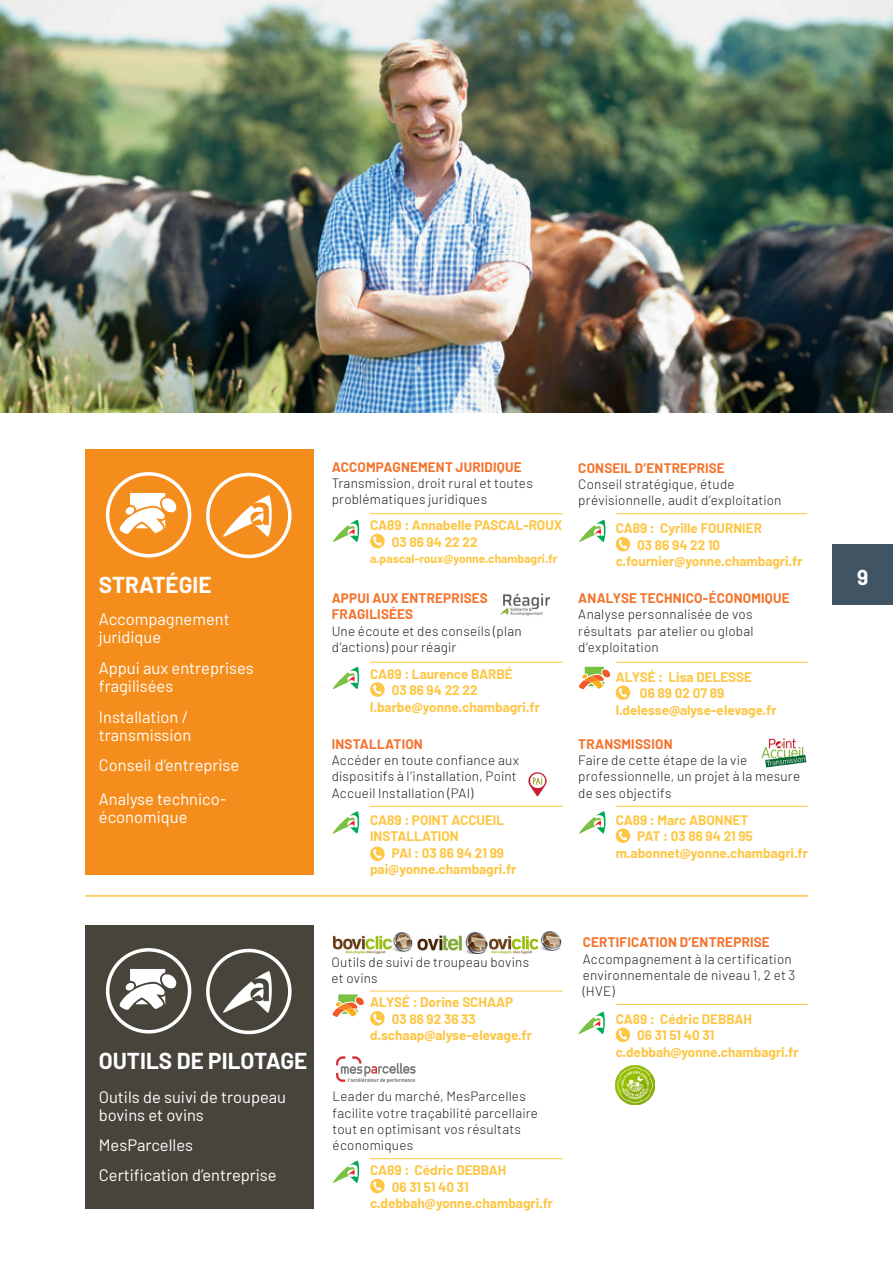
<style>
.page{position:relative;width:893px;height:1263px;background:#fff}
.page>*{position:absolute;margin:0;border:0;box-sizing:border-box;transform-origin:0 0}
.TITRAILLE_BIS{font:700 22.5px "Barlow";color:#fff}
.t1{font:700 21px "Barlow";color:#fff}
.BREVE{font:16.5px/18px "Barlow";color:#fff}
.BODY_COPY{font:300 13.5px/16.2px "Barlow";letter-spacing:.015em;color:#231f20}
.t2{font:700 13.5px "Barlow";color:#fdc645}
.BODY_COPY-2{font:700 13.5px/16.2px "Barlow";letter-spacing:.015em;color:#f3732c}
.t3{font:700 12px "Barlow";color:#fdc645}
</style>
<div class="page">
<div style="left:85px;top:449px;width:229px;height:426px;background:#f58d1c"></div>
<div style="left:85px;top:925px;width:229px;height:284px;background:#47453b"></div>
<div style="left:106px;top:472px;width:85px;height:85px;border:4px solid #fff;border-radius:50%"></div>
<div style="left:106px;top:948px;width:85px;height:85px;border:4px solid #fff;border-radius:50%"></div>
<svg style="left:119px;top:493px;width:58px;height:41px"></svg>
<svg style="left:119px;top:969px;width:58px;height:41px"></svg>
<div style="left:206px;top:473px;width:86px;height:85px;border:4px solid #fff;border-radius:50%"></div>
<img style="left:224px;top:496px;width:48px;height:41px">
<div style="left:206px;top:949px;width:86px;height:85px;border:4px solid #fff;border-radius:50%"></div>
<img style="left:224px;top:972px;width:48px;height:41px">
<svg style="left:370px;top:846px;width:15px;height:15px"></svg>
<hr style="left:370px;top:806px;width:192px;height:1px;background:#fdc645">
<svg style="left:616px;top:828px;width:14px;height:15px"></svg>
<hr style="left:615px;top:806px;width:192px;height:1px;background:#fdc645">
<svg style="left:616px;top:537px;width:14px;height:14px"></svg>
<hr style="left:615px;top:513px;width:192px;height:1px;background:#fdc645">
<svg style="left:616px;top:1027px;width:14px;height:15px"></svg>
<hr style="left:615px;top:1004px;width:193px;height:1px;background:#fdc645">
<svg style="left:370px;top:534px;width:15px;height:14px"></svg>
<hr style="left:370px;top:513px;width:192px;height:1px;background:#fdc645">
<svg style="left:370px;top:1011px;width:15px;height:14px"></svg>
<hr style="left:370px;top:991px;width:192px;height:1px;background:#fdc645">
<svg style="left:370px;top:682px;width:15px;height:15px"></svg>
<hr style="left:370px;top:662px;width:192px;height:1px;background:#fdc645">
<svg style="left:370px;top:1179px;width:15px;height:14px"></svg>
<hr style="left:370px;top:1158px;width:192px;height:1px;background:#fdc645">
<hr style="left:615px;top:662px;width:192px;height:1px;background:#fdc645">
<hr style="left:85px;top:895px;width:723px;height:2px;background:#fdc645">
<img style="left:0;top:0;width:893px;height:412px">
<svg style="left:333px;top:520px;width:26px;height:22px"></svg>
<svg style="left:333px;top:811px;width:26px;height:23px"></svg>
<svg style="left:579px;top:811px;width:26px;height:23px"></svg>
<svg style="left:333px;top:667px;width:26px;height:22px"></svg>
<svg style="left:579px;top:520px;width:26px;height:22px"></svg>
<svg style="left:578px;top:1012px;width:27px;height:22px"></svg>
<svg style="left:333px;top:1160px;width:26px;height:23px"></svg>
<svg style="left:579px;top:667px;width:51px;height:33px"></svg>
<svg style="left:333px;top:994px;width:31px;height:23px"></svg>
<img style="left:336px;top:1056px;width:80px;height:27px">
<img style="left:333px;top:932px;width:80px;height:21px">
<img style="left:761px;top:738px;width:46px;height:30px">
<img style="left:500px;top:593px;width:51px;height:23px">
<img style="left:528px;top:772px;width:19px;height:25px">
<img style="left:489px;top:936px;width:49px;height:17px">
<img style="left:540px;top:932px;width:22px;height:19px">
<img style="left:616px;top:1066px;width:39px;height:38px">
<div style="left:832px;top:544px;width:61px;height:61px;background:#415463"></div>
<img style="left:417px;top:932px;width:70px;height:22px">
<p class="TITRAILLE_BIS" style="left:99px;top:571px;width:114px">STRATÉGIE</p>
<p class="BREVE" style="left:99px;top:610px;width:132px">Accompagnement juridique</p>
<p class="BREVE" style="left:99px;top:658px;width:156px">Appui aux entreprises fragilisées</p>
<p class="BREVE" style="left:99px;top:707px;width:94px">Installation / transmission</p>
<p class="BREVE" style="left:99px;top:756px;width:142px">Conseil d’entreprise</p>
<p class="BREVE" style="left:99px;top:789px;width:129px">Analyse technico&shy;économique</p>
<p class="TITRAILLE_BIS" style="left:99px;top:1047px;width:210px">OUTILS DE PILOTAGE</p>
<p class="BREVE" style="left:99px;top:1087px;width:189px">Outils de suivi de troupeau bovins et ovins</p>
<p class="BREVE" style="left:99px;top:1135px;width:96px">MesParcelles</p>
<p class="BREVE" style="left:99px;top:1166px;width:179px">Certification d’entreprise</p>
<p class="BODY_COPY-2" style="left:332px;top:459px;width:192px">ACCOMPAGNEMENT JURIDIQUE</p>
<p class="BODY_COPY" style="left:332px;top:475px;width:203px">Transmission, droit rural et toutes problématiques juridiques</p>
<p class="t2" style="left:370px;top:517px;width:194px">CA89 : Annabelle PASCAL-ROUX</p>
<p class="t2" style="left:392px;top:533px;width:87px">03 86 94 22 22</p>
<p class="t3" style="left:370px;top:551px;width:189px">a.pascal-roux@yonne.chambagri.fr</p>
<p class="BODY_COPY-2" style="left:332px;top:590px;width:158px">APPUI AUX ENTREPRISES<br>FRAGILISÉES</p>
<p class="BODY_COPY" style="left:332px;top:622px;width:192px">Une écoute et des conseils (plan d’actions) pour réagir</p>
<p class="t2" style="left:370px;top:665px;width:144px">CA89 : Laurence BARBÉ</p>
<p class="t2" style="left:392px;top:682px;width:87px">03 86 94 22 22</p>
<p class="t2" style="left:370px;top:698px;width:171px">l.barbe@yonne.chambagri.fr</p>
<p class="BODY_COPY-2" style="left:332px;top:736px;width:93px">INSTALLATION</p>
<p class="BODY_COPY" style="left:332px;top:752px;width:189px">Accéder en toute confiance aux dispositifs à l’installation, Point<br>Accueil Installation (PAI)</p>
<p class="t2" style="left:370px;top:811px;width:136px">CA89 : POINT ACCUEIL</p>
<p class="t2" style="left:370px;top:828px;width:90px">INSTALLATION</p>
<p class="t2" style="left:392px;top:844px;width:114px">PAI : 03 86 94 21 99</p>
<p class="t2" style="left:370px;top:861px;width:148px">pai@yonne.chambagri.fr</p>
<p class="BODY_COPY-2" style="left:578px;top:459px;width:148px">CONSEIL D’ENTREPRISE</p>
<p class="BODY_COPY" style="left:578px;top:475px;width:205px">Conseil stratégique, étude prévisionnelle, audit d’exploitation</p>
<p class="t2" style="left:616px;top:520px;width:148px">CA89 : Cyrille FOURNIER</p>
<p class="t2" style="left:637px;top:536px;width:85px">03 86 94 22 10</p>
<p class="t2" style="left:616px;top:553px;width:188px">c.fournier@yonne.chambagri.fr</p>
<p class="BODY_COPY-2" style="left:578px;top:590px;width:213px">ANALYSE TECHNICO-ÉCONOMIQUE</p>
<p class="BODY_COPY" style="left:578px;top:606px;width:177px;text-align:justify">Analyse personnalisée de vos résultats par atelier ou global d’exploitation</p>
<p class="t2" style="left:616px;top:668px;width:138px">ALYSÉ : Lisa DELESSE</p>
<p class="t2" style="left:640px;top:685px;width:86px">06 89 02 07 89</p>
<p class="t2" style="left:616px;top:701px;width:163px">l.delesse@alyse-elevage.fr</p>
<p class="BODY_COPY-2" style="left:578px;top:736px;width:96px">TRANSMISSION</p>
<p class="BODY_COPY" style="left:578px;top:752px;width:223px">Faire de cette étape de la vie professionnelle, un projet à la mesure de ses objectifs</p>
<p class="t2" style="left:616px;top:811px;width:134px">CA89 : Marc ABONNET</p>
<p class="t2" style="left:637px;top:828px;width:117px">PAT : 03 86 94 21 95</p>
<p class="t2" style="left:616px;top:844px;width:194px">m.abonnet@yonne.chambagri.fr</p>
<p class="BODY_COPY" style="left:332px;top:953px;width:199px">Outils de suivi de troupeau bovins et ovins</p>
<p class="t2" style="left:370px;top:994px;width:145px">ALYSÉ : Dorine SCHAAP</p>
<p class="t2" style="left:392px;top:1011px;width:86px">03 86 92 36 33</p>
<p class="t2" style="left:370px;top:1027px;width:163px">d.schaap@alyse-elevage.fr</p>
<p class="BODY_COPY" style="left:333px;top:1088px;width:207px">Leader du marché, MesParcelles facilite votre traçabilité parcellaire tout en optimisant vos résultats économiques</p>
<p class="t2" style="left:370px;top:1162px;width:138px">CA89 : Cédric DEBBAH</p>
<p class="t2" style="left:392px;top:1178px;width:78px">06 31 51 40 31</p>
<p class="t2" style="left:370px;top:1195px;width:184px">c.debbah@yonne.chambagri.fr</p>
<p class="BODY_COPY-2" style="left:583px;top:934px;width:189px">CERTIFICATION D’ENTREPRISE</p>
<p class="BODY_COPY" style="left:583px;top:950px;width:214px">Accompagnement à la certification environnementale de niveau 1, 2 et 3 (HVE)</p>
<p class="t2" style="left:616px;top:1011px;width:138px">CA89 : Cédric DEBBAH</p>
<p class="t2" style="left:637px;top:1027px;width:78px">06 31 51 40 31</p>
<p class="t2" style="left:616px;top:1044px;width:184px">c.debbah@yonne.chambagri.fr</p>
<p class="t1" style="left:857px;top:564px;width:13px">9</p>
</div>
